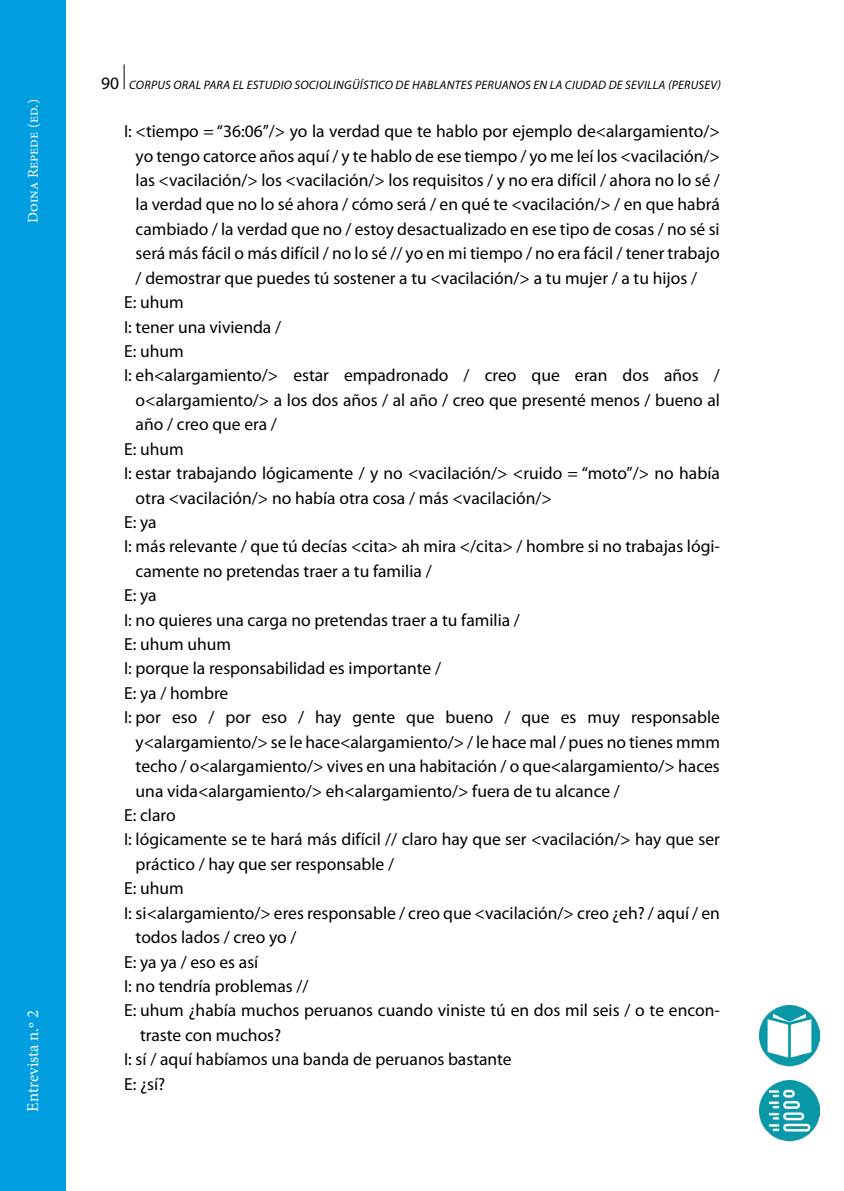
<style>
.page{position:relative;width:844px;height:1191px;background:#fff}
.page>*{position:absolute;margin:0;border:0;box-sizing:border-box;transform-origin:0 0}
._0010_texto_normal_t{font:17.5px/24.5px "Myriad Pro";color:#000}
.t1{font:16.62px "Minion Pro";color:#fff}
.t2{font:14.88px "Minion Pro";color:#fff}
.t3{font:italic 12.25px "Myriad Pro";letter-spacing:.02em;color:#000}
.s1{font-style:normal;font-size:17.5px}
</style>
<div class="page">
<svg style="left:124px;top:64px;width:1px;height:25px"></svg>
<img style="left:759px;top:1005px;width:60px;height:61px">
<img style="left:759px;top:1081px;width:60px;height:60px">
<div style="left:0;top:0;width:66px;height:1191px;background:#009ee0"></div>
<hr style="left:843px;top:0;width:1px;height:1191px;background:#009ee0">
<p class="t2" style="left:23px;top:223px;width:125px;rotate:-90deg">Doina Repede (ed.)</p>
<p class="t1" style="left:22px;top:1111px;width:103px;rotate:-90deg">Entrevista n.º 2</p>
<p class="t3" style="left:101px;top:79px;width:621px"><span class="s1">90</span> CORPUS ORAL PARA EL ESTUDIO SOCIOLINGÜÍSTICO DE HABLANTES PERUANOS EN LA CIUDAD DE SEVILLA (PERUSEV)</p>
<p class="_0010_texto_normal_t" style="left:136px;top:119px;width:585px;text-align:justify;text-indent:-12px">I: &lt;tiempo = “36:06”/&gt; yo la verdad que te hablo por ejemplo de&lt;alargamiento/&gt; yo tengo catorce años aquí / y te hablo de ese tiempo / yo me leí los &lt;vacilación/&gt; las &lt;vacilación/&gt; los &lt;vacilación/&gt; los requisitos / y no era difícil / ahora no lo sé / la verdad que no lo sé ahora / cómo será / en qué te &lt;vacilación/&gt; / en que habrá cambiado / la verdad que no / estoy desactualizado en ese tipo de cosas / no sé si será más fácil o más difícil / no lo sé // yo en mi tiempo / no era fácil / tener trabajo / demostrar que puedes tú sostener a tu &lt;vacilación/&gt; a tu mujer / a tu hijos /</p>
<p class="_0010_texto_normal_t" style="left:124px;top:290px;width:61px">E: uhum</p>
<p class="_0010_texto_normal_t" style="left:124px;top:315px;width:158px">I: tener una vivienda /</p>
<p class="_0010_texto_normal_t" style="left:124px;top:339px;width:61px">E: uhum</p>
<p class="_0010_texto_normal_t" style="left:136px;top:363px;width:585px;text-align:justify;text-indent:-12px">I: eh&lt;alargamiento/&gt; estar empadronado / creo que eran dos años / o&lt;alargamiento/&gt; a los dos años / al año / creo que presenté menos / bueno al año / creo que era /</p>
<p class="_0010_texto_normal_t" style="left:124px;top:437px;width:61px">E: uhum</p>
<p class="_0010_texto_normal_t" style="left:136px;top:461px;width:585px;text-indent:-12px">I: estar trabajando lógicamente / y no &lt;vacilación/&gt; &lt;ruido = “moto”/&gt; no había otra &lt;vacilación/&gt; no había otra cosa / más &lt;vacilación/&gt;</p>
<p class="_0010_texto_normal_t" style="left:124px;top:510px;width:34px">E: ya</p>
<p class="_0010_texto_normal_t" style="left:136px;top:534px;width:585px;text-indent:-12px">I: más relevante / que tú decías &lt;cita&gt; ah mira &lt;/cita&gt; / hombre si no trabajas lógi&shy;camente no pretendas traer a tu familia /</p>
<p class="_0010_texto_normal_t" style="left:124px;top:583px;width:34px">E: ya</p>
<p class="_0010_texto_normal_t" style="left:124px;top:608px;width:397px">I: no quieres una carga no pretendas traer a tu familia /</p>
<p class="_0010_texto_normal_t" style="left:124px;top:632px;width:108px">E: uhum uhum</p>
<p class="_0010_texto_normal_t" style="left:124px;top:656px;width:318px">I: porque la responsabilidad es importante /</p>
<p class="_0010_texto_normal_t" style="left:124px;top:681px;width:106px">E: ya / hombre</p>
<p class="_0010_texto_normal_t" style="left:136px;top:705px;width:585px;text-align:justify;text-indent:-12px">I: por eso / por eso / hay gente que bueno / que es muy responsable y&lt;alargamiento/&gt; se le hace&lt;alargamiento/&gt; / le hace mal / pues no tienes mmm techo / o&lt;alargamiento/&gt; vives en una habitación / o que&lt;alargamiento/&gt; haces una vida&lt;alargamiento/&gt; eh&lt;alargamiento/&gt; fuera de tu alcance /</p>
<p class="_0010_texto_normal_t" style="left:124px;top:803px;width:53px">E: claro</p>
<p class="_0010_texto_normal_t" style="left:136px;top:827px;width:585px;text-indent:-12px">I: lógicamente se te hará más difícil // claro hay que ser &lt;vacilación/&gt; hay que ser práctico / hay que ser responsable /</p>
<p class="_0010_texto_normal_t" style="left:124px;top:876px;width:61px">E: uhum</p>
<p class="_0010_texto_normal_t" style="left:136px;top:901px;width:585px;text-indent:-12px">I: si&lt;alargamiento/&gt; eres responsable / creo que &lt;vacilación/&gt; creo ¿eh? / aquí / en todos lados / creo yo /</p>
<p class="_0010_texto_normal_t" style="left:124px;top:949px;width:136px">E: ya ya / eso es así</p>
<p class="_0010_texto_normal_t" style="left:124px;top:974px;width:186px">I: no tendría problemas //</p>
<p class="_0010_texto_normal_t" style="left:140px;top:998px;width:581px;text-indent:-16px">E: uhum ¿había muchos peruanos cuando viniste tú en dos mil seis / o te encon&shy;traste con muchos?</p>
<p class="_0010_texto_normal_t" style="left:124px;top:1047px;width:389px">I: sí / aquí habíamos una banda de peruanos bastante</p>
<p class="_0010_texto_normal_t" style="left:124px;top:1071px;width:43px">E: ¿sí?</p>
</div>
